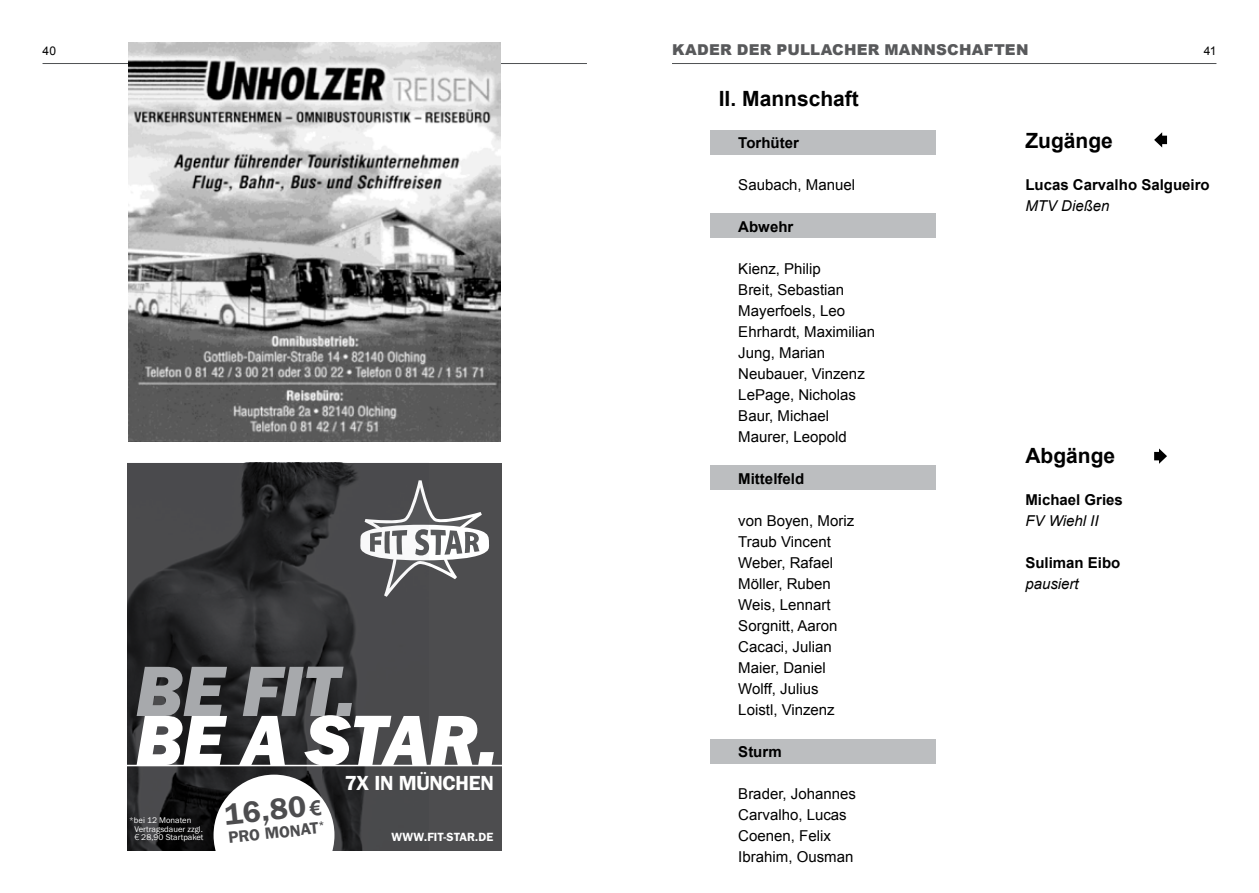
<style>
.page{position:relative;width:1259px;height:893px;background:#fff}
.page>*{position:absolute;margin:0;border:0;box-sizing:border-box;transform-origin:0 0}
.t1{font:italic 800 73.8px "Franklin Gothic Itc T";letter-spacing:-.01em;color:#fff}
.t2{font:italic 800 73.8px "Franklin Gothic Itc T";color:#a7a9ac}
.t3{font:600 30.15px "ITC Franklin Gothic Std";color:#4d4d4f}
.t4{font:700 21px "Arial";color:#000}
.t5{font:600 20.55px "ITC Franklin Gothic Std";letter-spacing:-.02em;color:#fff}
.t6{font:600 16.35px "ITC Franklin Gothic Std";color:#4d4d4f}
.t7{font:15px/21px "Arial";color:#000}
.t8{font:700 15px "Arial";color:#000}
.t9{font:900 15px "Arial";letter-spacing:.015em;color:#58595b}
.t10{font:italic 15px "Arial";color:#000}
.t11{font:600 12px "ITC Franklin Gothic Std";letter-spacing:-.005em;color:#fff}
.t12{font:12px "Arial";color:#000}
.t13{font:8.55px/8.6px "Franklin Gothic Itc T";color:#fff}
.s1{font-family:"Helvetica Neue";font-weight:300}
.s2{font-family:"Arial";font-weight:700;font-size:20.55px}
</style>
<div class="page">
<hr style="left:672px;top:63px;width:544px;height:1px;background:#4f5153">
<hr style="left:43px;top:63px;width:544px;height:1px;background:#4f5153">
<img style="left:129px;top:43px;width:372px;height:399px">
<div style="left:127px;top:463px;width:375px;height:387px;background:#4d4d4f"></div>
<svg style="left:429px;top:507px;width:60px;height:72px"></svg>
<img style="left:127px;top:463px;width:302px;height:387px">
<hr style="left:127px;top:765px;width:375px;height:1px;background:#fff">
<svg style="left:213px;top:775px;width:121px;height:75px;background:#d9d9d9"></svg>
<div style="left:710px;top:739px;width:226px;height:25px;background:#bcbec0"></div>
<div style="left:710px;top:130px;width:226px;height:25px;background:#bcbec0"></div>
<div style="left:710px;top:213px;width:226px;height:25px;background:#bcbec0"></div>
<div style="left:710px;top:465px;width:226px;height:25px;background:#bcbec0"></div>
<svg style="left:1154px;top:132px;width:13px;height:16px"></svg>
<svg style="left:1154px;top:448px;width:13px;height:16px"></svg>
<p class="t9" style="left:672px;top:39px;width:358px">KADER DER PULLACHER MANNSCHAFTEN</p>
<p class="t12" style="left:43px;top:43px;width:15px">40</p>
<p class="t12" style="left:1203px;top:43px;width:14px">41</p>
<h1 class="t2" style="left:135px;top:648px;width:223px">BE FIT.</h1>
<h1 class="t1" style="left:135px;top:697px;width:364px">BE A STAR.</h1>
<h3 class="t5" style="left:344px;top:771px;width:151px">7X IN MÜNCHEN</h3>
<p class="t13" style="left:134px;top:816px;width:71px;text-indent:-5px">*bei 12 Monaten<br>Vertragsdauer zzgl. <span class="s1">€</span> 28,90 Startpaket</p>
<h2 class="t3" style="left:223px;top:797px;width:98px;rotate:-6deg">16,80 <span class="s2">€</span></h2>
<p class="t6" style="left:227px;top:828px;width:99px;rotate:-6deg">PRO MONAT<sup>*</sup></p>
<p class="t11" style="left:391px;top:829px;width:103px">WWW.FIT-STAR.DE</p>
<h3 class="t4" style="left:719px;top:84px;width:142px">II. Mannschaft</h3>
<p class="t8" style="left:738px;top:132px;width:62px">Torhüter</p>
<p class="t7" style="left:738px;top:174px;width:118px">Saubach, Manuel</p>
<p class="t8" style="left:738px;top:216px;width:57px">Abwehr</p>
<p class="t7" style="left:738px;top:258px;width:138px">Kienz, Philip<br>Breit, Sebastian<br>Mayerfoels, Leo<br>Ehrhardt, Maximilian<br>Jung, Marian<br>Neubauer, Vinzenz<br>LePage, Nicholas<br>Baur, Michael<br>Maurer, Leopold</p>
<p class="t8" style="left:738px;top:468px;width:67px">Mittelfeld</p>
<p class="t7" style="left:738px;top:510px;width:117px">von Boyen, Moriz<br>Traub Vincent<br>Weber, Rafael<br>Möller, Ruben<br>Weis, Lennart<br>Sorgnitt, Aaron<br>Cacaci, Julian<br>Maier, Daniel<br>Wolff, Julius<br>Loistl, Vinzenz</p>
<p class="t8" style="left:738px;top:741px;width:45px">Sturm</p>
<p class="t7" style="left:738px;top:783px;width:119px">Brader, Johannes<br>Carvalho, Lucas<br>Coenen, Felix<br>Ibrahim, Ousman</p>
<h3 class="t4" style="left:1025px;top:126px;width:89px">Zugänge</h3>
<p class="t8" style="left:1025px;top:174px;width:186px">Lucas Carvalho Salgueiro</p>
<p class="t10" style="left:1025px;top:196px;width:86px">MTV Dießen</p>
<h3 class="t4" style="left:1025px;top:441px;width:91px">Abgänge</h3>
<p class="t8" style="left:1025px;top:489px;width:99px">Michael Gries</p>
<p class="t10" style="left:1025px;top:511px;width:75px">FV Wiehl II</p>
<p class="t8" style="left:1025px;top:552px;width:97px">Suliman Eibo</p>
<p class="t10" style="left:1025px;top:574px;width:55px">pausiert</p>
</div>
